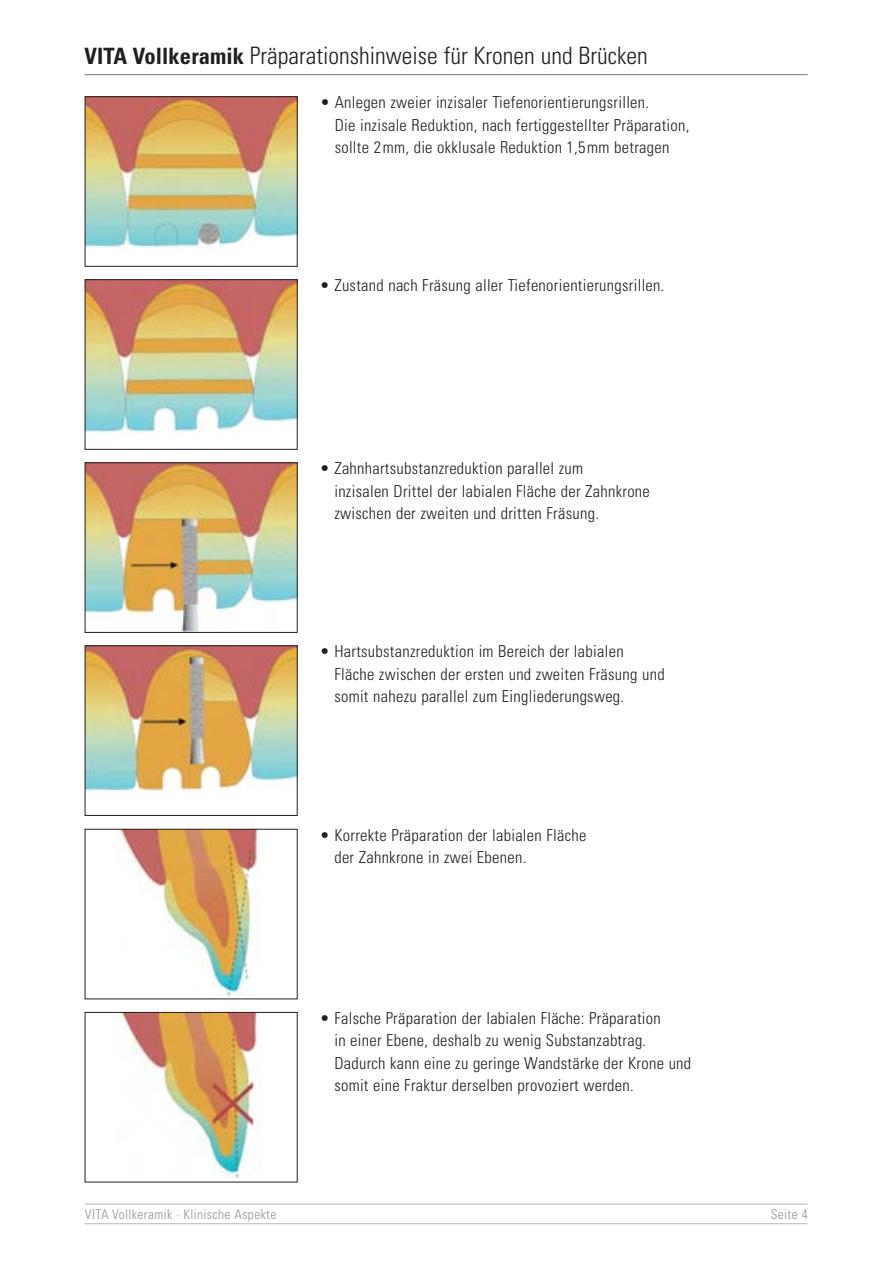
<style>
.page{position:relative;width:893px;height:1263px;background:#fff}
.page>*{position:absolute;margin:0;border:0;box-sizing:border-box;transform-origin:0 0}
.t1{font:300 condensed 24px "Univers LT";color:#231f20}
.t2{font:300 condensed 16.5px/22.5px "Univers LT";letter-spacing:.02em;color:#231f20}
.t3{font:300 condensed 13.5px "Univers LT";letter-spacing:.025em;color:#939598}
.s1{font-weight:700;font-size:22.5px}
</style>
<div class="page">
<img style="left:87px;top:464px;width:208px;height:167px">
<div style="left:85px;top:462px;width:212px;height:171px;border:1px solid #231f20"></div>
<img style="left:87px;top:647px;width:208px;height:145px">
<div style="left:85px;top:645px;width:212px;height:171px;border:1px solid #231f20"></div>
<img style="left:118px;top:831px;width:140px;height:164px">
<img style="left:121px;top:1014px;width:141px;height:164px">
<hr style="left:85px;top:1204px;width:723px;height:1px;background:#b6b8bb">
<hr style="left:85px;top:1223px;width:723px;height:1px;background:#b6b8bb">
<hr style="left:85px;top:74px;width:723px;height:1px;background:#77787b">
<img style="left:87px;top:281px;width:208px;height:152px">
<div style="left:85px;top:279px;width:212px;height:171px;border:1px solid #231f20"></div>
<img style="left:87px;top:98px;width:208px;height:151px">
<div style="left:85px;top:96px;width:212px;height:171px;border:1px solid #231f20"></div>
<h1 class="t1" style="left:84px;top:47px;width:565px"><span class="s1">VITA Vollkeramik</span> Präparationshinweise für Kronen und Brücken</h1>
<p class="t2" style="left:335px;top:93px;width:356px;text-indent:-14px">• Anlegen zweier inzisaler Tiefenorientierungsrillen.<br>Die inzisale Reduktion, nach fertiggestellter Präparation, sollte 2mm, die okklusale Reduktion 1,5mm betragen</p>
<p class="t2" style="left:320px;top:276px;width:346px">• Zustand nach Fräsung aller Tiefenorientierungsrillen.</p>
<p class="t2" style="left:334px;top:459px;width:317px;text-indent:-14px">• Zahnhartsubstanzreduktion parallel zum<br>inzisalen Drittel der labialen Fläche der Zahnkrone zwischen der zweiten und dritten Fräsung.</p>
<p class="t2" style="left:334px;top:642px;width:332px;text-indent:-14px">• Hartsubstanzreduktion im Bereich der labialen<br>Fläche zwischen der ersten und zweiten Fräsung und somit nahezu parallel zum Eingliederungsweg.</p>
<p class="t2" style="left:334px;top:825px;width:254px;text-indent:-14px">• Korrekte Präparation der labialen Fläche der Zahnkrone in zwei Ebenen.</p>
<p class="t2" style="left:334px;top:1009px;width:358px;text-indent:-14px">• Falsche Präparation der labialen Fläche: Präparation<br>in einer Ebene, deshalb zu wenig Substanzabtrag.<br>Dadurch kann eine zu geringe Wandstärke der Krone und somit eine Fraktur derselben provoziert werden.</p>
<p class="t3" style="left:85px;top:1209px;width:193px">VITA Vollkeramik · Klinische Aspekte</p>
<p class="t3" style="left:771px;top:1209px;width:38px">Seite 4</p>
</div>
